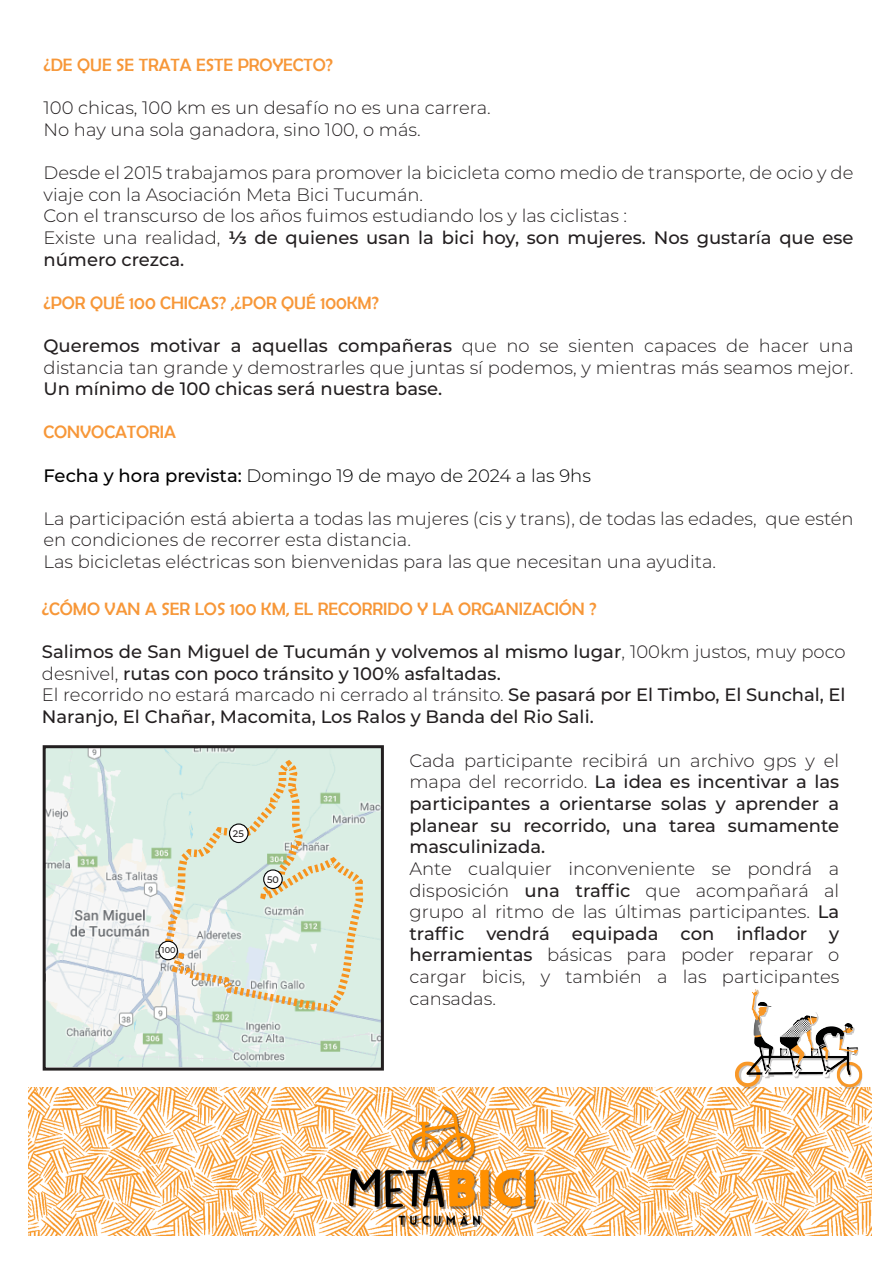
<style>
.page{position:relative;width:893px;height:1263px;background:#fff}
.page>*{position:absolute;margin:0;border:0;box-sizing:border-box;transform-origin:0 0}
.t1{font:300 18px/21.6px "Montserrat";color:#231f20}
.t2{font:500 18px/21.6px "Montserrat";color:#231f20}
.t3{font:18px "Berlin Sans FB";color:#f79738}
.t4{font:300 18px "Montserrat";color:#000001}
.t5{font:500 9.6px "Montserrat";color:#231f20}
.t6{font:500 8.4px "Montserrat";color:#231f20}
.s1{font-weight:600}
.s2{font-weight:500}
.s3{font-weight:300}
</style>
<div class="page">
<img style="left:29px;top:1088px;width:842px;height:147px">
<img style="left:683px;top:989px;width:189px;height:208px">
<img style="left:350px;top:1106px;width:184px;height:119px">
<img style="left:47px;top:749px;width:333px;height:317px">
<svg style="left:160px;top:755px;width:208px;height:261px;background:#dce7d8"></svg>
<div style="left:230px;top:824px;width:18px;height:18px;background:#fff;border-radius:50%"></div>
<div style="left:229px;top:823px;width:20px;height:20px;border:1px solid #000001;border-radius:50%"></div>
<div style="left:264px;top:870px;width:18px;height:18px;background:#fff;border-radius:50%"></div>
<div style="left:263px;top:869px;width:20px;height:20px;border:1px solid #000001;border-radius:50%"></div>
<div style="left:159px;top:941px;width:18px;height:19px;background:#fff;border-radius:50%"></div>
<div style="left:158px;top:941px;width:20px;height:19px;border:1px solid #000001;border-radius:50%"></div>
<div style="left:43px;top:745px;width:341px;height:325px;border:3px solid #231f20"></div>
<p class="t3" style="left:44px;top:55px;width:291px">¿DE QUE SE TRATA ESTE PROYECTO?</p>
<p class="t1" style="left:44px;top:97px;width:449px">100 chicas, 100 km es un desafío no es una carrera.<br>No hay una sola ganadora, sino 100, o más.</p>
<p class="t1" style="left:44px;top:161px;width:812px">Desde el 2015 trabajamos para promover la bicicleta como medio de transporte, de ocio y de viaje con la Asociación Meta Bici Tucumán.<br>Con el transcurso de los años fuimos estudiando los y las ciclistas :<br>Existe una realidad, <span class="s1">⅓</span> <span class="s2">de quienes usan la bici hoy, son mujeres. Nos gustaría que ese número crezca.</span></p>
<p class="t3" style="left:44px;top:293px;width:337px">¿POR QUÉ 100 CHICAS? ,¿POR QUÉ 100KM?</p>
<p class="t1" style="left:44px;top:334px;width:811px"><span class="s2">Queremos motivar a aquellas compañeras</span> que no se sienten capaces de hacer una distancia tan grande y demostrarles que juntas sí podemos, y mientras más seamos mejor.</p>
<p class="t2" style="left:44px;top:377px;width:400px">Un mínimo de 100 chicas será nuestra base.</p>
<p class="t3" style="left:44px;top:422px;width:134px">CONVOCATORIA</p>
<p class="t4" style="left:44px;top:463px;width:549px"><span class="s2">Fecha y hora prevista:</span> Domingo 19 de mayo de 2024 a las 9hs</p>
<p class="t1" style="left:44px;top:507px;width:812px">La participación está abierta a todas las mujeres (cis y trans), de todas las edades, que estén en condiciones de recorrer esta distancia.<br>Las bicicletas eléctricas son bienvenidas para las que necesitan una ayudita.</p>
<p class="t3" style="left:42px;top:599px;width:556px">¿CÓMO VAN A SER LOS 100 KM, EL RECORRIDO Y LA ORGANIZACIÓN ?</p>
<p class="t2" style="left:42px;top:640px;width:805px">Salimos de San Miguel de Tucumán y volvemos al mismo lugar<span class="s3">, 100km justos, muy poco desnivel,</span> rutas con poco tránsito y 100% asfaltadas.<br><span class="s3">El recorrido no estará marcado ni cerrado al tránsito.</span> Se pasará por El Timbo, El Sunchal, El Naranjo, El Chañar, Macomita, Los Ralos y Banda del Rio Sali.</p>
<p class="t2" style="left:409px;top:749px;width:431px;text-align:justify"><span class="s3">Cada participante recibirá un archivo gps y el mapa del recorrido.</span> La idea es incentivar a las participantes a orientarse solas y aprender a planear su recorrido, una tarea sumamente masculinizada.</p>
<p class="t1" style="left:409px;top:857px;width:431px;text-align:justify">Ante cualquier inconveniente se pondrá a disposición <span class="s2">una traffic</span> que acompañará al grupo al ritmo de las últimas participantes. <span class="s2">La traffic vendrá equipada con inflador y herramientas</span> básicas para poder reparar o cargar bicis, y también a las participantes cansadas.</p>
<p class="t5" style="left:233px;top:826px;width:12px">25</p>
<p class="t5" style="left:267px;top:872px;width:13px">50</p>
<p class="t6" style="left:162px;top:944px;width:16px">100</p>
</div>
